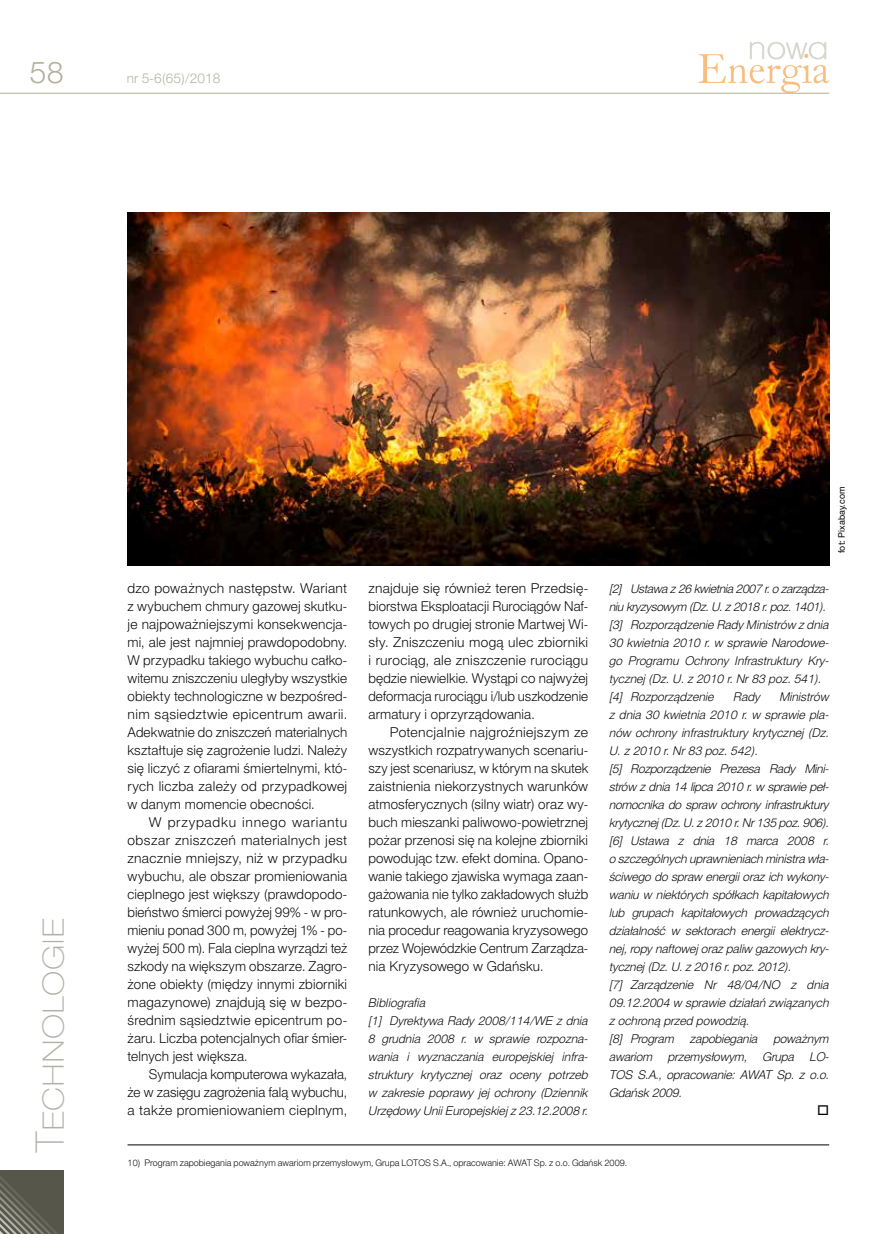
<style>
.page{position:relative;width:893px;height:1234px;background:#fff}
.page>*{position:absolute;margin:0;border:0;box-sizing:border-box;transform-origin:0 0}
.t1{font:39px "Switzer EFN Thin";color:#b2b1a7}
.t2{font:30px "Switzer EFN Light";color:#b2af9b}
.t3{font:13.5px/18px "Switzer EFN Light";letter-spacing:.005em;color:#000;text-align:justify}
.t4{font:13.5px "Switzer EFN Light";color:#b2af9b}
.t5{font:italic 12px/18px "Switzer EFN Light";letter-spacing:-.01em;color:#000}
.t6{font:9px "Switzer EFN Light";color:#000}
.t7{font:9px "Switzer EFN";color:#000}
</style>
<div class="page">
<hr style="left:0;top:93px;width:829px;height:1px;background:#b2af9b">
<svg style="left:698px;top:42px;width:131px;height:51px"></svg>
<svg style="left:0;top:1170px;width:64px;height:63px;background:#605f53"></svg>
<hr style="left:128px;top:1144px;width:701px;height:1px;background:#000">
<img style="left:127px;top:213px;width:702px;height:353px">
<h2 class="t2" style="left:30px;top:55px;width:36px">58</h2>
<p class="t4" style="left:127px;top:70px;width:95px">nr 5-6(65)/2018</p>
<h1 class="t1" style="left:28px;top:1152px;width:237px;rotate:-90deg">Technologie</h1>
<p class="t3" style="left:128px;top:578px;width:221px">dzo poważnych następstw. Wariant z wybuchem chmury gazowej skutku&shy;je najpoważniejszymi konsekwencja&shy;mi, ale jest najmniej prawdopodobny.<br>W przypadku takiego wybuchu całko&shy;witemu zniszczeniu uległyby wszystkie obiekty technologiczne w bezpośred&shy;nim sąsiedztwie epicentrum awarii.<br>Adekwatnie do zniszczeń materialnych kształtuje się zagrożenie ludzi. Należy się liczyć z ofiarami śmiertelnymi, któ&shy;rych liczba zależy od przypadkowej w danym momencie obecności.</p>
<p class="t3" style="left:128px;top:812px;width:221px;text-indent:21px">W przypadku innego wariantu obszar zniszczeń materialnych jest znacznie mniejszy, niż w przypadku wybuchu, ale obszar promieniowania cieplnego jest większy (prawdopodo&shy;bieństwo śmierci powyżej 99% - w pro&shy;mieniu ponad 300 m, powyżej 1% - po&shy;wyżej 500 m). Fala cieplna wyrządzi też szkody na większym obszarze. Zagro&shy;żone obiekty (między innymi zbiorniki magazynowe) znajdują się w bezpo&shy;średnim sąsiedztwie epicentrum po&shy;żaru. Liczba potencjalnych ofiar śmier&shy;telnych jest większa.</p>
<p class="t3" style="left:128px;top:1064px;width:221px;text-indent:21px">Symulacja komputerowa wykazała, że w zasięgu zagrożenia falą wybuchu, a także promieniowaniem cieplnym,</p>
<p class="t3" style="left:369px;top:578px;width:221px">znajduje się również teren Przedsię&shy;biorstwa Eksploatacji Rurociągów Naf&shy;towych po drugiej stronie Martwej Wi&shy;sły. Zniszczeniu mogą ulec zbiorniki i rurociąg, ale zniszczenie rurociągu będzie niewielkie. Wystąpi co najwyżej deformacja rurociągu i/lub uszkodzenie armatury i oprzyrządowania.</p>
<p class="t3" style="left:369px;top:722px;width:221px;text-indent:21px">Potencjalnie najgroźniejszym ze wszystkich rozpatrywanych scenariu&shy;szy jest scenariusz, w którym na skutek zaistnienia niekorzystnych warunków atmosferycznych (silny wiatr) oraz wy&shy;buch mieszanki paliwowo-powietrznej pożar przenosi się na kolejne zbiorniki powodując tzw. efekt domina. Opano&shy;wanie takiego zjawiska wymaga zaan&shy;gażowania nie tylko zakładowych służb ratunkowych, ale również uruchomie&shy;nia procedur reagowania kryzysowego przez Wojewódzkie Centrum Zarządza&shy;nia Kryzysowego w Gdańsku.</p>
<p class="t5" style="left:369px;top:993px;width:221px">Bibliografia<br>[1] Dyrektywa Rady 2008/114/WE z dnia 8 grudnia 2008 r. w sprawie rozpozna&shy;wania i wyznaczania europejskiej infra&shy;struktury krytycznej oraz oceny potrzeb w zakresie poprawy jej ochrony (Dziennik Urzędowy Unii Europejskiej z 23.12.2008 r.</p>
<p class="t7" style="left:836px;top:553px;width:68px;rotate:-90deg">fot: Pixabay.com</p>
<p class="t5" style="left:609px;top:579px;width:221px">[2] Ustawa z 26 kwietnia 2007 r. o zarządza&shy;niu kryzysowym (Dz. U. z 2018 r. poz. 1401). [3] Rozporządzenie Rady Ministrów z dnia 30 kwietnia 2010 r. w sprawie Narodowe&shy;go Programu Ochrony Infrastruktury Kry&shy;tycznej (Dz. U. z 2010 r. Nr 83 poz. 541). [4] Rozporządzenie</p>
<p class="t5" style="left:609px;top:687px;width:221px;text-indent:170px">Ministrów z dnia 30 kwietnia 2010 r. w sprawie pla&shy;nów ochrony infrastruktury krytycznej (Dz.<br>U. z 2010 r. Nr 83 poz. 542).<br>[5] Rozporządzenie Prezesa Rady Mini&shy;strów z dnia 14 lipca 2010 r. w sprawie peł&shy;nomocnika do spraw ochrony infrastruktury krytycznej (Dz. U. z 2010 r. Nr 135 poz. 906). [6] Ustawa z dnia 18 marca 2008 r. o szczególnych uprawnieniach ministra wła&shy;ściwego do spraw energii oraz ich wykony&shy;waniu w niektórych spółkach kapitałowych lub grupach kapitałowych prowadzących działalność w sektorach energii elektrycz&shy;nej, ropy naftowej oraz paliw gazowych kry&shy;tycznej (Dz. U. z 2016 r. poz. 2012).<br>[7] Zarządzenie Nr 48/04/NO z dnia 09.12.2004 w sprawie działań związanych z ochroną przed powodzią.<br>[8] Program</p>
<p class="t5" style="left:733px;top:687px;width:28px">Rady</p>
<p class="t5" style="left:690px;top:1029px;width:69px">zapobiegania</p>
<p class="t5" style="left:774px;top:1029px;width:57px">poważnym</p>
<p class="t5" style="left:609px;top:1047px;width:221px;text-align:justify;text-indent:200px">LO-TOS S.A., opracowanie: AWAT Sp. z o.o.<br>Gdańsk 2009.</p>
<p class="t5" style="left:609px;top:1047px;width:45px">awariom</p>
<p class="t5" style="left:668px;top:1047px;width:81px">przemysłowym,</p>
<p class="t5" style="left:763px;top:1047px;width:33px">Grupa</p>
<p class="t6" style="left:128px;top:1157px;width:501px">10) Program zapobiegania poważnym awariom przemysłowym, Grupa LOTOS S.A., opracowanie: AWAT Sp. z o.o. Gdańsk 2009.</p>
</div>
